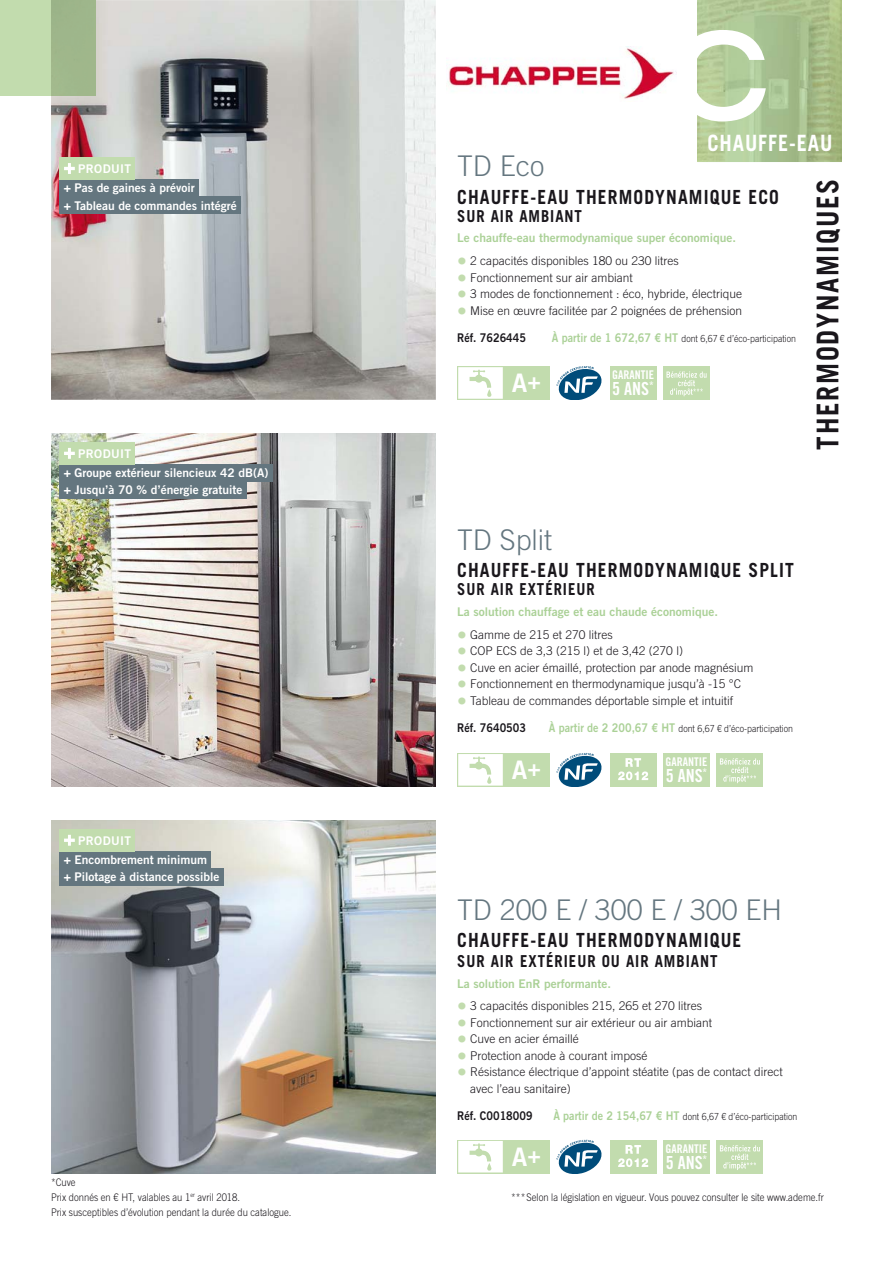
<style>
.page{position:relative;width:893px;height:1263px;background:#fff}
.page>*{position:absolute;margin:0;border:0;box-sizing:border-box;transform-origin:0 0}
.t1{font:700 30px "Trade Gothic LT Std";letter-spacing:.065em;color:#1a171c;scale:.9 1}
.t2{font:300 28.5px "Trade Gothic LT Std";color:#64767f}
.t3{font:25.5px "Trade Gothic LT Std Bd 2";color:#fff}
.t4{font:700 22.5px "Trade Gothic LT Std";letter-spacing:.045em;color:#fff;scale:.9 1}
.t5{font:700 19.5px "Trade Gothic LT Std";letter-spacing:.065em;color:#1a171c;scale:.9 1}
.t6{font:18px "Trade Gothic LT Std Bd Cn 20";color:#fff}
.t7{font:700 16.5px "Trade Gothic LT Std";letter-spacing:.065em;color:#1a171c;scale:.9 1}
.t8{font:300 12px/16.5px "Trade Gothic LT Std";color:#1a171c}
.t9{font:12px "Trade Gothic LT Std Bd 2";color:#fff}
.t10{font:12px "Trade Gothic LT Std Bd 2";color:#abd197}
.t11{font:12px "Trade Gothic LT Std Bd 2";color:#1a171c;scale:.9 1}
.t12{font:12px "Trade Gothic LT Std Bd Cn 20";color:#fff}
.t13{font:12px "Trade Gothic LT Std Bd 2";letter-spacing:.03em;color:#fff}
.t14{font:300 10.5px/15px "Trade Gothic LT Std";color:#1a171c;scale:.9 1}
.t15{font:10.5px "Trade Gothic LT Std Bd Cn 20";color:#fff}
.t16{font:300 9.75px "Trade Gothic LT Std";color:#1a171c;scale:.9 1}
.s1{font-family:"Trade Gothic LT Std";font-weight:700}
.s2{font-size:19.5px;color:#c2dcae}
.s3{font-family:"Trade Gothic LT Std Bd 2";font-weight:400;font-size:12px;color:#abd197}
.s4{font-size:22.5px}
</style>
<div class="page">
<img style="left:51px;top:434px;width:385px;height:353px">
<img style="left:51px;top:0;width:385px;height:400px">
<div style="left:60px;top:464px;width:213px;height:18px;background:#64767f"></div>
<div style="left:60px;top:442px;width:75px;height:22px;background:#c2dcae"></div>
<svg style="left:64px;top:448px;width:11px;height:11px"></svg>
<div style="left:60px;top:482px;width:187px;height:17px;background:#64767f"></div>
<img style="left:51px;top:821px;width:385px;height:353px">
<div style="left:60px;top:851px;width:151px;height:17px;background:#64767f"></div>
<div style="left:60px;top:829px;width:75px;height:22px;background:#c2dcae"></div>
<svg style="left:64px;top:835px;width:11px;height:11px"></svg>
<div style="left:60px;top:868px;width:164px;height:18px;background:#64767f"></div>
<svg style="left:697px;top:0;width:145px;height:162px;background:#b3c99b"></svg>
<img style="left:448px;top:48px;width:228px;height:51px">
<div style="left:0;top:0;width:51px;height:96px;background:#c2dcae"></div>
<div style="left:51px;top:0;width:45px;height:96px;background:#9fb78b"></div>
<svg style="left:556px;top:366px;width:46px;height:34px"></svg>
<div style="left:663px;top:366px;width:47px;height:34px;background:#c2dcae"></div>
<svg style="left:666px;top:371px;width:40px;height:25px"></svg>
<div style="left:610px;top:366px;width:47px;height:34px;background:#c2dcae"></div>
<svg style="left:457px;top:366px;width:46px;height:34px"></svg>
<div style="left:503px;top:366px;width:47px;height:34px;background:#c2dcae"></div>
<svg style="left:556px;top:753px;width:46px;height:34px"></svg>
<svg style="left:610px;top:753px;width:47px;height:34px;background:#cae0b8"></svg>
<div style="left:716px;top:753px;width:47px;height:34px;background:#c2dcae"></div>
<svg style="left:720px;top:758px;width:40px;height:25px"></svg>
<div style="left:663px;top:753px;width:47px;height:34px;background:#c2dcae"></div>
<svg style="left:457px;top:753px;width:46px;height:34px"></svg>
<div style="left:503px;top:753px;width:47px;height:34px;background:#c2dcae"></div>
<svg style="left:556px;top:1140px;width:46px;height:34px"></svg>
<svg style="left:610px;top:1140px;width:47px;height:34px;background:#cae0b8"></svg>
<div style="left:716px;top:1140px;width:47px;height:34px;background:#c2dcae"></div>
<svg style="left:720px;top:1145px;width:40px;height:25px"></svg>
<div style="left:663px;top:1140px;width:47px;height:34px;background:#c2dcae"></div>
<svg style="left:457px;top:1140px;width:46px;height:34px"></svg>
<div style="left:503px;top:1140px;width:47px;height:34px;background:#c2dcae"></div>
<div style="left:60px;top:180px;width:139px;height:17px;background:#64767f"></div>
<div style="left:60px;top:157px;width:75px;height:23px;background:#c2dcae"></div>
<svg style="left:64px;top:163px;width:11px;height:11px"></svg>
<div style="left:60px;top:197px;width:181px;height:17px;background:#64767f"></div>
<p class="t13" style="left:78px;top:164px;width:54px">PRODUIT</p>
<p class="t9" style="left:64px;top:201px;width:175px"><span class="s1">+</span> Tableau de commandes intégré</p>
<p class="t9" style="left:64px;top:184px;width:132px"><span class="s1">+</span> Pas de gaines à prévoir</p>
<p class="t13" style="left:78px;top:449px;width:54px">PRODUIT</p>
<p class="t9" style="left:64px;top:486px;width:180px"><span class="s1">+</span> Jusqu’à 70 % d’énergie gratuite</p>
<p class="t9" style="left:64px;top:469px;width:206px"><span class="s1">+</span> Groupe extérieur silencieux 42 dB(A)</p>
<p class="t13" style="left:78px;top:836px;width:54px">PRODUIT</p>
<p class="t9" style="left:64px;top:873px;width:157px"><span class="s1">+</span> Pilotage à distance possible</p>
<p class="t9" style="left:64px;top:856px;width:145px"><span class="s1">+</span> Encombrement minimum</p>
<p class="t14" style="left:51px;top:1176px;width:29px">*Cuve</p>
<p class="t14" style="left:51px;top:1190px;width:269px">Prix donnés en € HT, valables au 1<sup>er</sup> avril 2018.<br>Prix susceptibles d’évolution pendant la durée du catalogue.</p>
<h3 class="t4" style="left:707px;top:134px;width:140px">CHAUFFE-EAU</h3>
<h1 class="t1" style="left:817px;top:450px;width:302px;rotate:-90deg">THERMODYNAMIQUES</h1>
<h2 class="t2" style="left:457px;top:156px;width:89px">TD Eco</h2>
<h3 class="t5" style="left:457px;top:190px;width:359px">CHAUFFE-EAU THERMODYNAMIQUE ECO</h3>
<h3 class="t7" style="left:457px;top:210px;width:140px">SUR AIR AMBIANT</h3>
<p class="t10" style="left:457px;top:234px;width:280px">Le chauffe-eau thermodynamique super économique.</p>
<p class="t8" style="left:457px;top:254px;width:223px"><span class="s2">•</span> 2 capacités disponibles 180 ou 230 litres</p>
<p class="t8" style="left:457px;top:270px;width:177px"><span class="s2">•</span> Fonctionnement sur air ambiant</p>
<p class="t8" style="left:457px;top:287px;width:287px"><span class="s2">•</span> 3 modes de fonctionnement : éco, hybride, électrique</p>
<p class="t8" style="left:457px;top:303px;width:287px"><span class="s2">•</span> Mise en œuvre facilitée par 2 poignées de préhension</p>
<p class="t11" style="left:457px;top:333px;width:78px">Réf. 7626445</p>
<p class="t16" style="left:552px;top:335px;width:273px"><span class="s3">À partir de 1 672,67 € HT</span> dont 6,67 € d’éco-participation</p>
<p class="t12" style="left:612px;top:368px;width:43px">GARANTIE</p>
<h3 class="t6" style="left:612px;top:379px;width:38px">5 ANS</h3>
<h3 class="t3" style="left:512px;top:374px;width:31px">A<span class="s4">+</span></h3>
<p class="t15" style="left:649px;top:380px;width:6px">*</p>
<h2 class="t2" style="left:457px;top:529px;width:97px">TD Split</h2>
<h3 class="t5" style="left:457px;top:563px;width:376px">CHAUFFE-EAU THERMODYNAMIQUE SPLIT</h3>
<h3 class="t7" style="left:457px;top:583px;width:154px">SUR AIR EXTÉRIEUR</h3>
<p class="t10" style="left:457px;top:607px;width:262px">La solution chauffage et eau chaude économique.</p>
<p class="t8" style="left:457px;top:627px;width:157px"><span class="s2">•</span> Gamme de 215 et 270 litres</p>
<p class="t8" style="left:457px;top:644px;width:227px"><span class="s2">•</span> COP ECS de 3,3 (215 l) et de 3,42 (270 l)</p>
<p class="t8" style="left:457px;top:660px;width:298px"><span class="s2">•</span> Cuve en acier émaillé, protection par anode magnésium</p>
<p class="t8" style="left:457px;top:677px;width:285px"><span class="s2">•</span> Fonctionnement en thermodynamique jusqu’à -15 °C</p>
<p class="t8" style="left:457px;top:693px;width:278px"><span class="s2">•</span> Tableau de commandes déportable simple et intuitif</p>
<p class="t11" style="left:457px;top:723px;width:78px">Réf. 7640503</p>
<p class="t16" style="left:549px;top:725px;width:273px"><span class="s3">À partir de 2 200,67 € HT</span> dont 6,67 € d’éco-participation</p>
<p class="t12" style="left:665px;top:755px;width:43px">GARANTIE</p>
<h3 class="t6" style="left:666px;top:765px;width:38px">5 ANS</h3>
<h3 class="t3" style="left:512px;top:761px;width:31px">A<span class="s4">+</span></h3>
<p class="t15" style="left:703px;top:766px;width:6px">*</p>
<h2 class="t2" style="left:457px;top:900px;width:326px">TD 200 E / 300 E / 300 EH</h2>
<h3 class="t5" style="left:457px;top:933px;width:317px">CHAUFFE-EAU THERMODYNAMIQUE</h3>
<h3 class="t7" style="left:457px;top:955px;width:291px">SUR AIR EXTÉRIEUR OU AIR AMBIANT</h3>
<p class="t10" style="left:457px;top:979px;width:155px">La solution EnR performante.</p>
<p class="t8" style="left:457px;top:999px;width:247px"><span class="s2">•</span> 3 capacités disponibles 215, 265 et 270 litres</p>
<p class="t8" style="left:457px;top:1016px;width:257px"><span class="s2">•</span> Fonctionnement sur air extérieur ou air ambiant</p>
<p class="t8" style="left:457px;top:1032px;width:123px"><span class="s2">•</span> Cuve en acier émaillé</p>
<p class="t8" style="left:457px;top:1049px;width:192px"><span class="s2">•</span> Protection anode à courant imposé</p>
<p class="t8" style="left:470px;top:1065px;width:314px;text-indent:-13px"><span class="s2">•</span> Résistance électrique d’appoint stéatite (pas de contact direct avec l’eau sanitaire)</p>
<p class="t11" style="left:457px;top:1111px;width:85px">Réf. C0018009</p>
<p class="t16" style="left:553px;top:1113px;width:273px"><span class="s3">À partir de 2 154,67 € HT</span> dont 6,67 € d’éco-participation</p>
<p class="t12" style="left:665px;top:1142px;width:43px">GARANTIE</p>
<h3 class="t6" style="left:666px;top:1152px;width:38px">5 ANS</h3>
<h3 class="t3" style="left:512px;top:1148px;width:31px">A<span class="s4">+</span></h3>
<p class="t15" style="left:703px;top:1153px;width:6px">*</p>
<p class="t14" style="left:511px;top:1190px;width:349px">*** Selon la législation en vigueur. Vous pouvez consulter le site www.ademe.fr</p>
</div>
